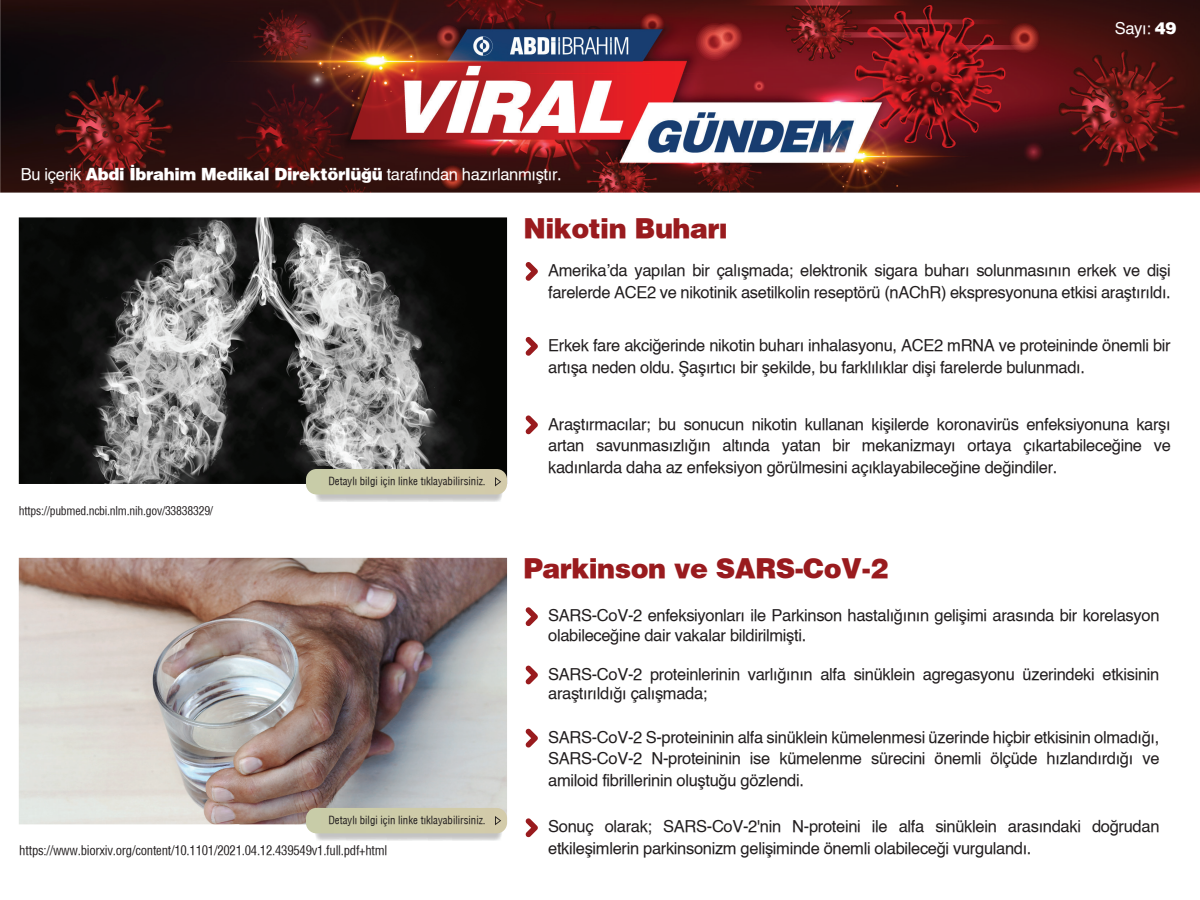
<style>
.page{position:relative;width:1200px;height:900px;background:#fff}
.page>*{position:absolute;margin:0;border:0;box-sizing:border-box;transform-origin:0 0}
.t1{font:27px "Helvetica X Black";letter-spacing:-.02em;color:#991b1e}
.t2{font:16.5px/21.5px "Helvetica X Book";letter-spacing:-.02em;color:#211d1e}
.t3{font:16.5px "Helvetica X Book";letter-spacing:-.02em;color:#fff}
.t4{font:12.75px "Helvetica T Condenced";letter-spacing:-.02em;color:#211d1e}
.t5{font:11.7px "Helvetica T Condenced";letter-spacing:-.02em;color:#211d1e}
.t6{font:10.8px "Helvetica Condensed X Book";color:#211d1e}
.s1{font-family:"Helvetica X Black"}
</style>
<div class="page">
<img style="left:0;top:0;width:1200px;height:838px">
<svg style="left:525px;top:262px;width:13px;height:19px"></svg>
<svg style="left:525px;top:337px;width:13px;height:19px"></svg>
<svg style="left:525px;top:415px;width:13px;height:20px"></svg>
<svg style="left:525px;top:607px;width:13px;height:19px"></svg>
<svg style="left:525px;top:666px;width:13px;height:19px"></svg>
<svg style="left:525px;top:729px;width:13px;height:19px"></svg>
<svg style="left:525px;top:818px;width:13px;height:19px"></svg>
<img style="left:19px;top:558px;width:488px;height:266px">
<img style="left:312px;top:833px;width:193px;height:8px">
<div style="left:306px;top:808px;width:201px;height:25px;background:#cecba9"></div>
<img style="left:19px;top:217px;width:488px;height:267px">
<img style="left:312px;top:494px;width:193px;height:8px">
<div style="left:306px;top:469px;width:201px;height:25px;background:#cdcba9"></div>
<p class="t3" style="left:21px;top:163px;width:543px">Bu içerik <span class="s1">Abdi İbrahim Medikal Direktörlüğü</span> tarafından hazırlanmıştır.</p>
<h1 class="t1" style="left:524px;top:210px;width:206px">Nikotin Buharı</h1>
<p class="t3" style="left:1115px;top:17px;width:63px">Sayı: <span class="s1">49</span></p>
<p class="t5" style="left:19px;top:503px;width:196px">https://pubmed.ncbi.nlm.nih.gov/33838329/</p>
<p class="t6" style="left:328px;top:475px;width:159px">Detaylı bilgi için linke tıklayabilirsiniz.</p>
<p class="t6" style="left:328px;top:814px;width:159px">Detaylı bilgi için linke tıklayabilirsiniz.</p>
<p class="t4" style="left:19px;top:842px;width:370px">https://www.biorxiv.org/content/10.1101/2021.04.12.439549v1.full.pdf+html</p>
<p class="t2" style="left:548px;top:261px;width:624px">Amerika’da yapılan bir çalışmada; elektronik sigara buharı solunmasının erkek ve dişi farelerde ACE2 ve nikotinik asetilkolin reseptörü (nAChR) ekspresyonuna etkisi araştırıldı.</p>
<p class="t2" style="left:548px;top:336px;width:624px">Erkek fare akciğerinde nikotin buharı inhalasyonu, ACE2 mRNA ve proteininde önemli bir artışa neden oldu. Şaşırtıcı bir şekilde, bu farklılıklar dişi farelerde bulunmadı.</p>
<p class="t2" style="left:548px;top:414px;width:624px;text-align:justify">Araştırmacılar; bu sonucun nikotin kullanan kişilerde koronavirüs enfeksiyonuna karşı artan savunmasızlığın altında yatan bir mekanizmayı ortaya çıkartabileceğine ve kadınlarda daha az enfeksiyon görülmesini açıklayabileceğine değindiler.</p>
<h1 class="t1" style="left:524px;top:551px;width:366px">Parkinson ve SARS-CoV-2</h1>
<p class="t2" style="left:548px;top:607px;width:613px;line-height:19.8px">SARS-CoV-2 enfeksiyonları ile Parkinson hastalığının gelişimi arasında bir korelasyon olabileceğine dair vakalar bildirilmişti.</p>
<p class="t2" style="left:548px;top:665px;width:613px;line-height:19.8px">SARS-CoV-2 proteinlerinin varlığının alfa sinüklein agregasyonu üzerindeki etkisinin araştırıldığı çalışmada;</p>
<p class="t2" style="left:548px;top:727px;width:613px;text-align:justify">SARS-CoV-2 S-proteininin alfa sinüklein kümelenmesi üzerinde hiçbir etkisinin olmadığı, SARS-CoV-2 N-proteininin ise kümelenme sürecini önemli ölçüde hızlandırdığı ve amiloid fibrillerinin oluştuğu gözlendi.</p>
<p class="t2" style="left:548px;top:817px;width:613px">Sonuç olarak; SARS-CoV-2'nin N-proteini ile alfa sinüklein arasındaki doğrudan etkileşimlerin parkinsonizm gelişiminde önemli olabileceği vurgulandı.</p>
</div>
